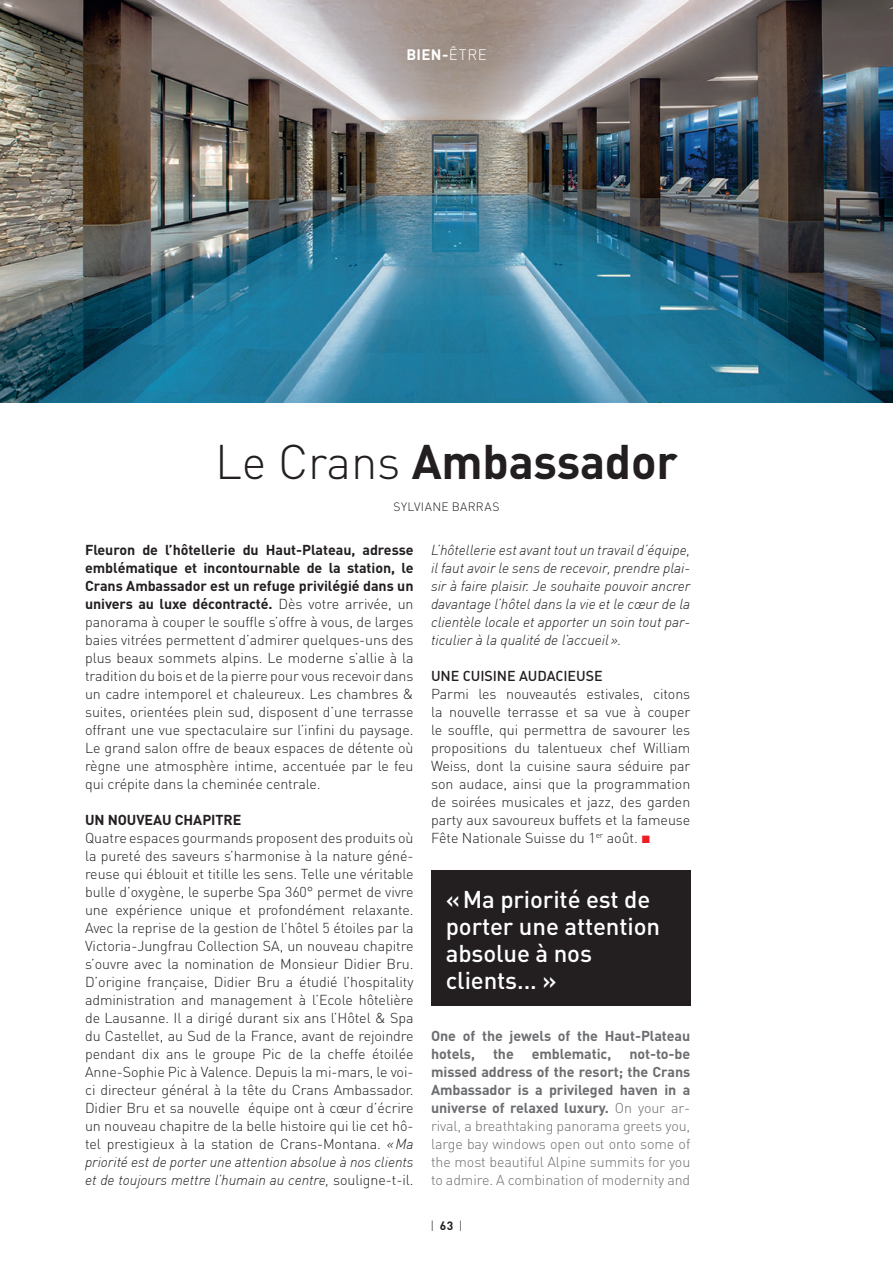
<style>
.page{position:relative;width:893px;height:1263px;background:#fff}
.page>*{position:absolute;margin:0;border:0;box-sizing:border-box;transform-origin:0 0}
.Titre_chronicle{font:700 48px "DIN";letter-spacing:-.005em;color:#231f20}
.t1{font:500 24px/27px "DIN";letter-spacing:-.005em;color:#fff}
.Titre_chronicle-2{font:700 15px "DIN";color:#fff}
.Texte_FR{font:300 14.25px/18px "DIN";letter-spacing:-.005em;color:#231f20;text-align:justify}
.Texte_FR-2{font:300 14.25px/18px "DIN";letter-spacing:-.005em;color:#6c6d70;text-align:justify}
.Texte_FR-3{font:italic 300 14.25px/18px "DIN";letter-spacing:-.005em;color:#231f20;text-align:justify}
.Texte_FR-4{font:700 14.25px/18px "DIN";letter-spacing:-.005em;color:#6c6d70}
.Texte_FR-5{font:14.25px "DIN Medium Alternate";letter-spacing:-.005em;color:#231f20}
.Texte_FR-6{font:700 14.25px "DIN";letter-spacing:-.005em;color:#231f20}
.Journaliste{font:300 12px "DIN";letter-spacing:.04em;color:#231f20}
.Texte_EN{font:300 12px "DIN";color:#231f20}
.s1{font-weight:300}
.s2{font-family:"Chronicle Text G1";font-weight:400;font-size:12px;color:#ee1d23}
.s3{font-weight:700}
.s4{font-style:italic}
</style>
<div class="page">
<img style="left:0;top:0;width:893px;height:402px">
<div style="left:431px;top:870px;width:260px;height:135px;background:#231f20"></div>
<p class="Titre_chronicle-2" style="left:406px;top:45px;width:82px">BIEN-<span class="s1">ÊTRE</span></p>
<p class="Titre_chronicle" style="left:215px;top:431px;width:464px"><span class="s1">Le Crans</span> Ambassador</p>
<p class="Journaliste" style="left:393px;top:499px;width:107px">SYLVIANE BARRAS</p>
<p class="Texte_FR-3" style="left:431px;top:541px;width:261px">L’hôtellerie est avant tout un travail d’équipe, il faut avoir le sens de recevoir, prendre plai&shy;sir à faire plaisir. Je souhaite pouvoir ancrer davantage l’hôtel dans la vie et le cœur de la clientèle locale et apporter un soin tout par&shy;ticulier à la qualité de l’accueil».</p>
<p class="Texte_FR-5" style="left:431px;top:667px;width:173px">UNE CUISINE AUDACIEUSE</p>
<p class="Texte_FR" style="left:431px;top:685px;width:261px">Parmi les nouveautés estivales, citons la nouvelle terrasse et sa vue à couper le souffle, qui permettra de savourer les propositions du talentueux chef William Weiss, dont la cuisine saura séduire par son audace, ainsi que la programmation de soirées musicales et jazz, des garden party aux savoureux buffets et la fameuse Fête Nationale Suisse du 1<sup>er</sup> août. <span class="s2">•</span></p>
<p class="Texte_FR" style="left:85px;top:541px;width:330px"><span class="s3">Fleuron de l’hôtellerie du Haut-Plateau, adresse emblématique et incontournable de la station, le Crans Ambassador est un refuge privilégié dans un univers au luxe décontracté.</span> Dès votre arrivée, un panorama à couper le souffle s’offre à vous, de larges baies vitrées permettent d’admirer quelques-uns des plus beaux sommets alpins. Le moderne s’allie à la tradition du bois et de la pierre pour vous recevoir dans un cadre intemporel et chaleureux. Les chambres &amp; suites, orientées plein sud, disposent d’une terrasse offrant une vue spectaculaire sur l’infini du paysage.<br>Le grand salon offre de beaux espaces de détente où règne une atmosphère intime, accentuée par le feu qui crépite dans la cheminée centrale.</p>
<p class="Texte_FR-6" style="left:85px;top:811px;width:158px">UN NOUVEAU CHAPITRE</p>
<p class="Texte_FR" style="left:85px;top:829px;width:330px">Quatre espaces gourmands proposent des produits où la pureté des saveurs s’harmonise à la nature géné&shy;reuse qui éblouit et titille les sens. Telle une véritable bulle d’oxygène, le superbe Spa 360° permet de vivre une expérience unique et profondément relaxante.<br>Avec la reprise de la gestion de l’hôtel 5 étoiles par la Victoria-Jungfrau Collection SA, un nouveau chapitre s’ouvre avec la nomination de Monsieur Didier Bru.<br>D’origine française, Didier Bru a étudié l’hospitality administration and management à l’Ecole hôtelière de Lausanne. Il a dirigé durant six ans l’Hôtel &amp; Spa du Castellet, au Sud de la France, avant de rejoindre pendant dix ans le groupe Pic de la cheffe étoilée Anne-Sophie Pic à Valence. Depuis la mi-mars, le voi&shy;ci directeur général à la tête du Crans Ambassador.<br>Didier Bru et sa nouvelle équipe ont à cœur d’écrire un nouveau chapitre de la belle histoire qui lie cet hô&shy;tel prestigieux à la station de Crans-Montana. <span class="s4">«Ma priorité est de porter une attention absolue à nos clients et de toujours mettre l’humain au centre,</span> souligne-t-il.</p>
<p class="t1" style="left:446px;top:885px;width:216px">« Ma priorité est de porter une attention absolue à nos clients... »</p>
<p class="Texte_FR-4" style="left:431px;top:1026px;width:261px">One of the jewels of the Haut-Plateau hotels,</p>
<p class="Texte_FR-4" style="left:493px;top:1044px;width:22px">the</p>
<p class="Texte_FR-4" style="left:532px;top:1044px;width:81px">emblematic,</p>
<p class="Texte_FR-2" style="left:431px;top:1045px;width:261px;text-indent:198px"><span class="s3">not-to-be missed address of the resort; the Crans Ambassador is a privileged haven in a universe of relaxed luxury.</span> On your ar&shy;rival, a breathtaking panorama greets you, large bay windows open out onto some of the most beautiful Alpine summits for you to admire. A combination of modernity and</p>
<p class="Texte_EN" style="left:430px;top:1218px;width:34px">| <span class="s3">63</span> |</p>
</div>
